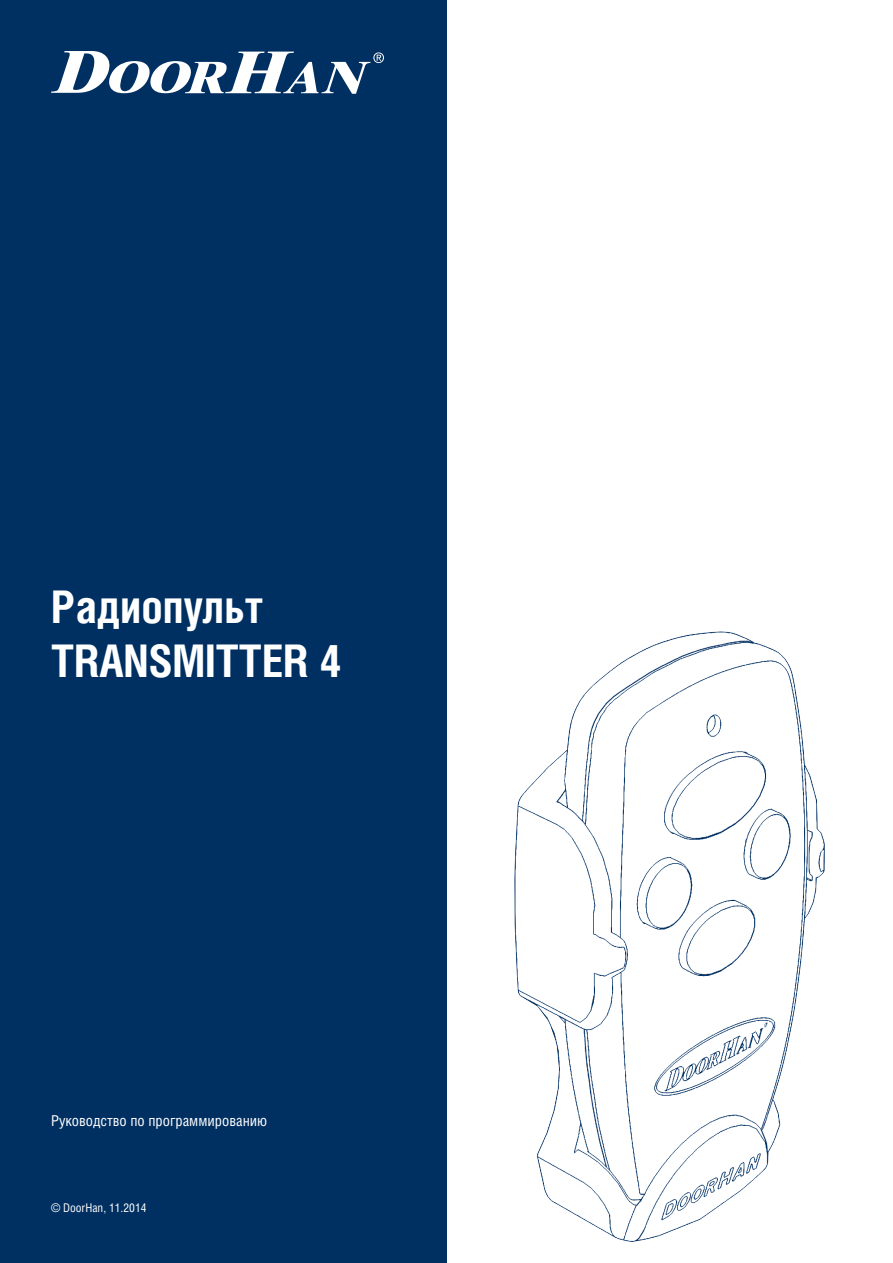
<style>
.page{position:relative;width:893px;height:1263px;background:#fff}
.page>*{position:absolute;margin:0;border:0;box-sizing:border-box;transform-origin:0 0}
.t1{font:700 45px/54px "Helios Cond";color:#fff}
.t2{font:15px "Helios Cond";color:#fff}
.t3{font:12px "Helios Cond";color:#fff}
</style>
<div class="page">
<div style="left:0;top:0;width:446px;height:1263px;background:#003062"></div>
<svg style="left:51px;top:51px;width:333px;height:43px"></svg>
<img style="left:515px;top:631px;width:309px;height:611px">
<h1 class="t1" style="left:51px;top:578px;width:292px">Радиопульт<br>TRANSMITTER 4</h1>
<p class="t2" style="left:51px;top:1111px;width:218px">Руководство по программированию</p>
<p class="t3" style="left:51px;top:1200px;width:97px">© DoorHan, 11.2014</p>
</div>
